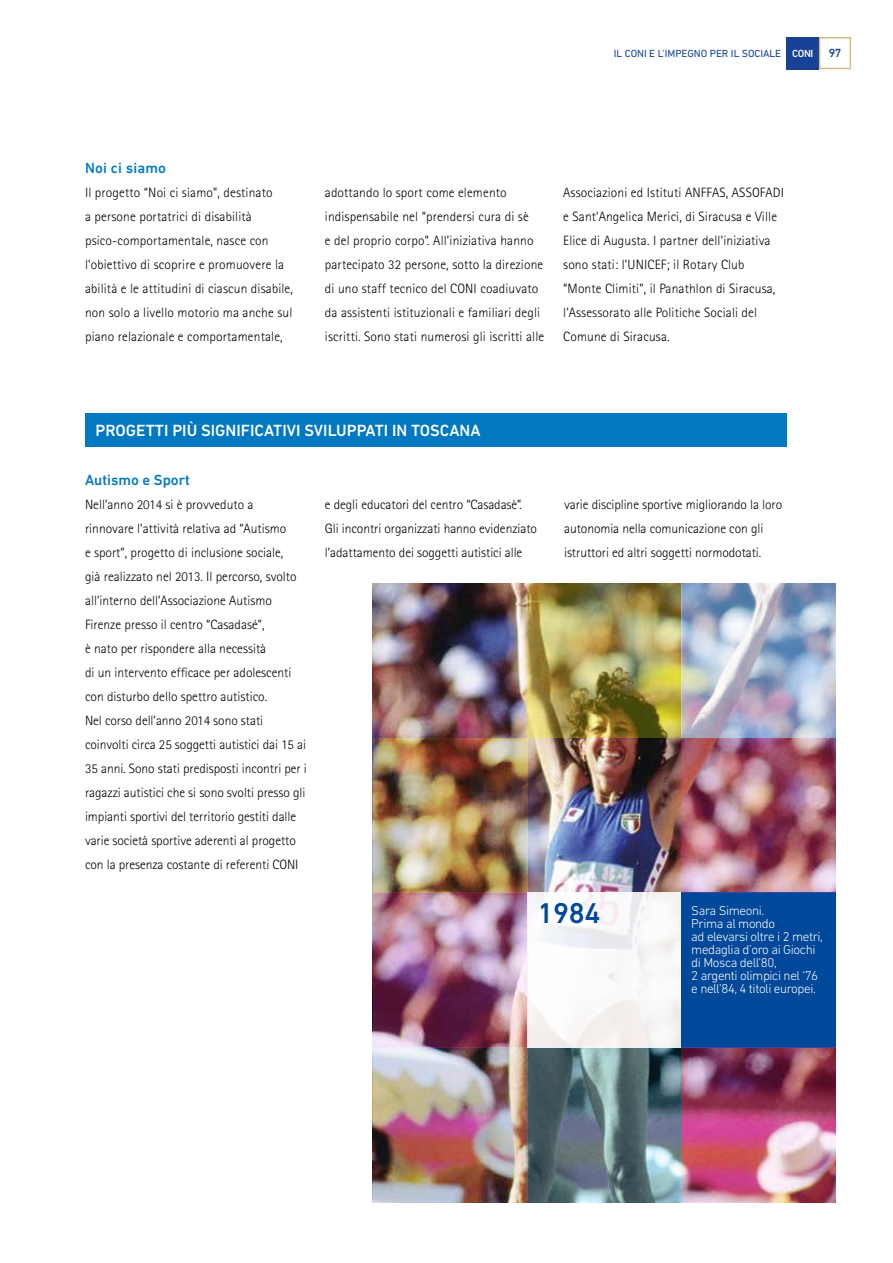
<style>
.page{position:relative;width:893px;height:1263px;background:#fff}
.page>*{position:absolute;margin:0;border:0;box-sizing:border-box;transform-origin:0 0}
.t1{font:500 29.1px "DIN Next LT Pro";color:#00489a}
.t2{font:500 16.5px "DIN Next LT Pro";color:#fff}
.t3{font:500 15px "DIN Next LT Pro";color:#0079c2}
.t4{font:300 13.5px/24px "Rotis Sans Serif";color:#000}
.t5{font:300 13.05px/13px "DIN Next LT Pro";letter-spacing:-.03em;color:#fff}
.t6{font:500 12px "DIN Next LT Pro";color:#164194}
.t7{font:10.5px "DIN Next LT Pro";color:#164194}
.s1{font-weight:500;color:#fff}
</style>
<div class="page">
<div style="left:787px;top:37px;width:32px;height:32px;background:#164194"></div>
<svg style="left:819px;top:37px;width:32px;height:32px"></svg>
<div style="left:85px;top:413px;width:702px;height:33px;background:#0079c2"></div>
<img style="left:373px;top:583px;width:308px;height:309px">
<img style="left:527px;top:583px;width:154px;height:155px">
<svg style="left:527px;top:892px;width:154px;height:155px"></svg>
<img style="left:373px;top:738px;width:154px;height:154px">
<div style="left:681px;top:892px;width:154px;height:155px;background:#00489a"></div>
<img style="left:373px;top:892px;width:154px;height:155px">
<img style="left:681px;top:1047px;width:154px;height:156px">
<img style="left:681px;top:738px;width:154px;height:154px">
<svg style="left:527px;top:1047px;width:154px;height:156px;background:#5f777e"></svg>
<img style="left:373px;top:1047px;width:154px;height:156px">
<svg style="left:681px;top:583px;width:154px;height:155px;background:#aab4cb"></svg>
<p class="t7" style="left:614px;top:47px;width:201px">IL CONI E L’IMPEGNO PER IL SOCIALE <span class="s1">CONI</span></p>
<p class="t6" style="left:829px;top:46px;width:14px">97</p>
<p class="t3" style="left:85px;top:159px;width:82px">Noi ci siamo</p>
<p class="t4" style="left:85px;top:180px;width:209px">Il progetto “Noi ci siamo”, destinato<br>a persone portatrici di disabilità psico-comportamentale, nasce con l’obiettivo di scoprire e promuovere la abilità e le attitudini di ciascun disabile, non solo a livello motorio ma anche sul piano relazionale e comportamentale,</p>
<p class="t4" style="left:325px;top:180px;width:221px">adottando lo sport come elemento indispensabile nel “prendersi cura di sè<br>e del proprio corpo”. All’iniziativa hanno partecipato 32 persone, sotto la direzione di uno staff tecnico del CONI coadiuvato da assistenti istituzionali e familiari degli iscritti. Sono stati numerosi gli iscritti alle</p>
<p class="t4" style="left:563px;top:180px;width:222px">Associazioni ed Istituti ANFFAS, ASSOFADI e Sant’Angelica Merici, di Siracusa e Ville Elice di Augusta. I partner dell’iniziativa sono stati: l’UNICEF; il Rotary Club “Monte Climiti”, il Panathlon di Siracusa, l’Assessorato alle Politiche Sociali del Comune di Siracusa.</p>
<p class="t2" style="left:96px;top:421px;width:387px">PROGETTI PIÙ SIGNIFICATIVI SVILUPPATI IN TOSCANA</p>
<p class="t3" style="left:85px;top:471px;width:106px">Autismo e Sport</p>
<p class="t4" style="left:85px;top:492px;width:223px">Nell’anno 2014 si è provveduto a<br>rinnovare l’attività relativa ad “Autismo<br>e sport”, progetto di inclusione sociale,<br>già realizzato nel 2013. Il percorso, svolto all’interno dell’Associazione Autismo Firenze presso il centro “Casadasé”,<br>è nato per rispondere alla necessità<br>di un intervento efficace per adolescenti con disturbo dello spettro autistico.<br>Nel corso dell’anno 2014 sono stati coinvolti circa 25 soggetti autistici dai 15 ai 35 anni. Sono stati predisposti incontri per i ragazzi autistici che si sono svolti presso gli impianti sportivi del territorio gestiti dalle varie società sportive aderenti al progetto con la presenza costante di referenti CONI</p>
<p class="t4" style="left:325px;top:492px;width:214px">e degli educatori del centro “Casadasè”.<br>Gli incontri organizzati hanno evidenziato l’adattamento dei soggetti autistici alle</p>
<p class="t4" style="left:564px;top:492px;width:220px">varie discipline sportive migliorando la loro autonomia nella comunicazione con gli istruttori ed altri soggetti normodotati.</p>
<h1 class="t1" style="left:537px;top:896px;width:65px">1984</h1>
<p class="t5" style="left:691px;top:904px;width:133px">Sara Simeoni.<br>Prima al mondo<br>ad elevarsi oltre i 2 metri, medaglia d’oro ai Giochi di Mosca dell’80,<br>2 argenti olimpici nel ‘76 e nell’84, 4 titoli europei.</p>
</div>
